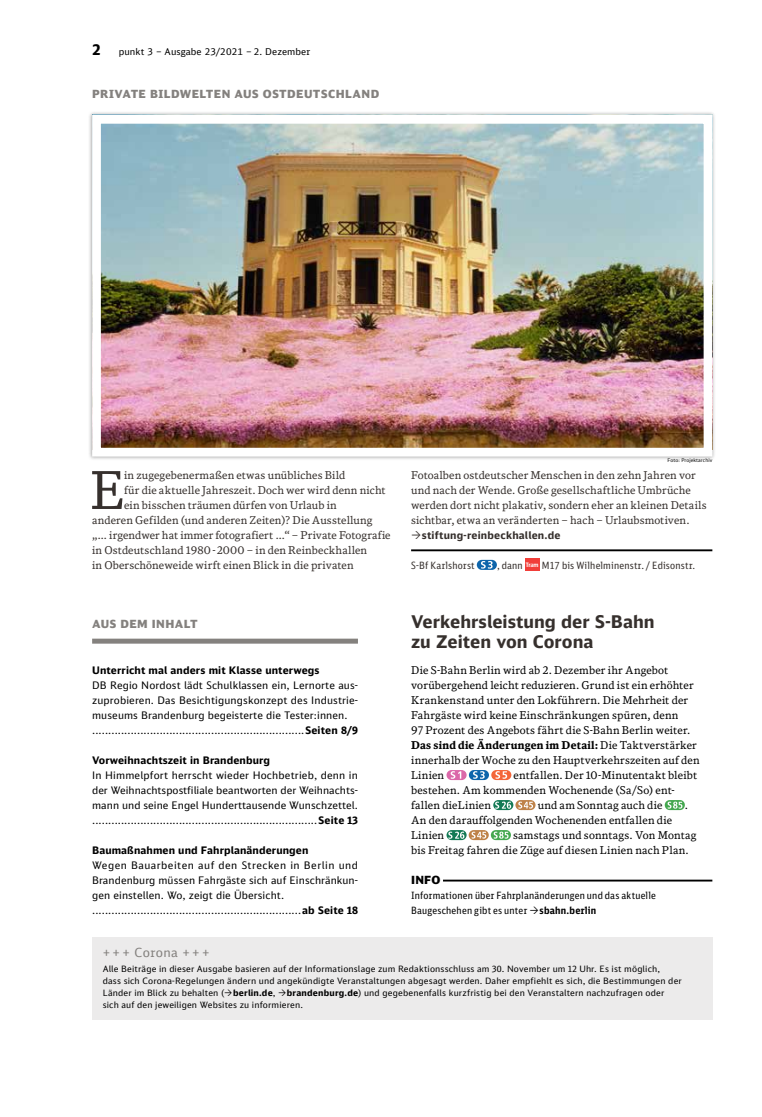
<style>
.page{position:relative;width:762px;height:1117px;background:#fff}
.page>*{position:absolute;margin:0;border:0;box-sizing:border-box;transform-origin:0 0}
.t1{font:51.88px "DB News";color:#36302d}
.t2{font:700 17.5px/19.4px "DB Sans Alternate";color:#36302d}
.t3{font:12.5px "DB Sans";letter-spacing:.03em;color:#84817e}
.t4{font:900 11.25px "DB Sans";letter-spacing:.04em;color:#84817e}
.t5{font:900 11.25px "DB Sans Alternate";letter-spacing:.04em;color:#84817e}
.t6{font:900 11.25px "DB Sans Alternate";color:#000}
.t7{font:10.75px/15px "DB News";letter-spacing:.02em;color:#000}
.t8{font:10.75px/15px "DB News";letter-spacing:.015em;color:#36302d}
.t9{font:10.38px/15px "DB Sans Alternate";letter-spacing:.01em;color:#000}
.t10{font:700 10.38px "DB Sans Alternate";letter-spacing:.015em;color:#36302d}
.t11{font:10px/15px "DB Sans Cond";letter-spacing:.025em;color:#000}
.t12{font:10px "DB Sans Cond";letter-spacing:.02em;color:#36302d}
.t13{font:9.38px "DB Sans";letter-spacing:.01em;color:#000}
.t14{font:8.75px/11.9px "DB Sans Alternate";letter-spacing:.015em;color:#000}
.t15{font:5px "DB Sans Alternate";letter-spacing:.01em;color:#000}
.s1{font-weight:700;font-size:15px}
.s2{font-weight:700}
</style>
<div class="page">
<hr style="left:411px;top:549px;width:301px;height:2px;background:#000">
<svg style="left:477px;top:559px;width:20px;height:10px"></svg>
<svg style="left:481px;top:561px;width:11px;height:7px"></svg>
<div style="left:525px;top:558px;width:15px;height:12px;background:#f13e39"></div>
<div style="left:92px;top:638px;width:266px;height:5px;background:#84817e"></div>
<div style="left:88px;top:111px;width:628px;height:349px;background:#000;opacity:.35"></div>
<img style="left:102px;top:125px;width:600px;height:321px">
<div style="left:92px;top:115px;width:620px;height:341px;border:9px solid #fff"></div>
<hr style="left:443px;top:879px;width:269px;height:2px;background:#000">
<svg style="left:446px;top:769px;width:21px;height:10px"></svg>
<svg style="left:451px;top:771px;width:10px;height:7px"></svg>
<svg style="left:469px;top:769px;width:20px;height:10px"></svg>
<svg style="left:473px;top:771px;width:12px;height:7px"></svg>
<svg style="left:491px;top:769px;width:20px;height:10px"></svg>
<svg style="left:495px;top:771px;width:12px;height:7px"></svg>
<svg style="left:493px;top:799px;width:20px;height:10px"></svg>
<svg style="left:495px;top:801px;width:16px;height:7px"></svg>
<svg style="left:515px;top:799px;width:20px;height:10px"></svg>
<svg style="left:518px;top:801px;width:15px;height:7px"></svg>
<svg style="left:665px;top:800px;width:20px;height:9px"></svg>
<svg style="left:446px;top:829px;width:21px;height:10px"></svg>
<svg style="left:448px;top:831px;width:16px;height:7px"></svg>
<svg style="left:471px;top:830px;width:40px;height:9px"></svg>
<div style="left:92px;top:936px;width:620px;height:83px;background:#ecebeb"></div>
<p class="t13" style="left:92px;top:46px;width:219px"><span class="s1">2</span> punkt 3 – Ausgabe 23/2021 – 2. Dezember</p>
<p class="t4" style="left:92px;top:86px;width:289px">PRIVATE BILDWELTEN AUS OSTDEUTSCHLAND</p>
<p class="t1" style="left:90px;top:457px;width:35px">E</p>
<p class="t8" style="left:124px;top:467px;width:223px">in zugegebenermaßen etwas unübliches Bild</p>
<p class="t8" style="left:124px;top:482px;width:263px">für die aktuelle Jahreszeit. Doch wer wird denn nicht</p>
<p class="t8" style="left:124px;top:497px;width:214px">ein bisschen träumen dürfen von Urlaub in</p>
<p class="t8" style="left:92px;top:512px;width:282px">anderen Gefilden (und anderen Zeiten)? Die Ausstellung</p>
<p class="t8" style="left:92px;top:527px;width:300px">„… irgendwer hat immer fotografiert …“ – Private Fotografie</p>
<p class="t8" style="left:92px;top:542px;width:277px">in Ostdeutschland 1980- 2000 – in den Reinbeckhallen</p>
<p class="t8" style="left:92px;top:557px;width:263px">in Oberschöneweide wirft einen Blick in die privaten</p>
<p class="t5" style="left:92px;top:616px;width:107px">AUS DEM INHALT</p>
<p class="t9" style="left:92px;top:662px;width:267px"><span class="s2">Unterricht mal anders mit Klasse unterwegs<br></span>DB Regio Nordost lädt Schulklassen ein, Lernorte aus&shy;zuprobieren. Das Besichtigungskonzept des Industrie&shy;museums Brandenburg begeisterte die Tester:innen. ..................................................................<span class="s2">Seiten 8/9</span></p>
<p class="t9" style="left:92px;top:752px;width:267px"><span class="s2">Vorweihnachtszeit in Brandenburg<br></span>In Himmelpfort herrscht wieder Hochbetrieb, denn in der Weihnachtspostfiliale beantworten der Weihnachts&shy;mann und seine Engel Hunderttausende Wunschzettel. ......................................................................<span class="s2">Seite 13</span></p>
<p class="t9" style="left:92px;top:842px;width:267px"><span class="s2">Baumaßnahmen und Fahrplanänderungen<br></span>Wegen Bauarbeiten auf den Strecken in Berlin und Brandenburg müssen Fahrgäste sich auf Einschränkun&shy;gen einstellen. Wo, zeigt die Übersicht. .................................................................<span class="s2">ab Seite 18</span></p>
<p class="t15" style="left:667px;top:456px;width:46px">Foto: Projektarchiv</p>
<p class="t8" style="left:411px;top:467px;width:297px">Fotoalben ostdeutscher Menschen in den zehn Jahren vor und nach der Wende. Große gesellschaftliche Umbrüche werden dort nicht plakativ, sondern eher an kleinen Details sichtbar, etwa an veränderten – hach – Urlaubsmotiven.</p>
<p class="t10" style="left:422px;top:528px;width:140px">stiftung-reinbeckhallen.de</p>
<p class="t12" style="left:411px;top:559px;width:65px">S-Bf Karlshorst</p>
<p class="t12" style="left:497px;top:559px;width:200px">, dann <sup>Tram</sup> M17 bis Wilhelminenstr. / Edisonstr.</p>
<p class="t2" style="left:411px;top:611px;width:245px">Verkehrsleistung der S-Bahn zu Zeiten von Corona</p>
<p class="t7" style="left:411px;top:662px;width:290px">Die S-Bahn Berlin wird ab 2. Dezember ihr Angebot vorübergehend leicht reduzieren. Grund ist ein erhöhter Krankenstand unter den Lokführern. Die Mehrheit der Fahrgäste wird keine Einschränkungen spüren, denn<br>97 Prozent des Angebots fährt die S-Bahn Berlin weiter.<br><span class="s2">Das sind die Änderungen im Detail:</span> Die Taktverstärker innerhalb der Woche zu den Hauptverkehrszeiten auf den Linien</p>
<p class="t7" style="left:411px;top:767px;width:288px;text-indent:103px">entfallen. Der 10-Minutentakt bleibt bestehen. Am kommenden Wochenende (Sa/So) ent&shy;fallen dieLinien</p>
<p class="t7" style="left:538px;top:797px;width:126px">und am Sonntag auch die</p>
<p class="t7" style="left:685px;top:797px;width:5px">.</p>
<p class="t7" style="left:411px;top:812px;width:262px">An den darauffolgenden Wochenenden entfallen die<br>Linien</p>
<p class="t7" style="left:411px;top:827px;width:287px;text-indent:102px">samstags und sonntags. Von Montag bis Freitag fahren die Züge auf diesen Linien nach Plan.</p>
<p class="t6" style="left:411px;top:872px;width:31px">INFO</p>
<p class="t11" style="left:411px;top:887px;width:246px">Informationen über Fahrplanänderungen und das aktuelle<br>Baugeschehen gibt es unter <span class="s2">sbahn.berlin</span></p>
<p class="t3" style="left:103px;top:944px;width:108px">+ + + Corona + + +</p>
<p class="t14" style="left:103px;top:962px;width:580px">Alle Beiträge in dieser Ausgabe basieren auf der Informationslage zum Redaktionsschluss am 30. November um 12 Uhr. Es ist möglich,<br>dass sich Corona-Regelungen ändern und angekündigte Veranstaltungen abgesagt werden. Daher empfiehlt es sich, die Bestimmungen der<br>Länder im Blick zu behalten ( <span class="s2">berlin.de</span>,</p>
<p class="t14" style="left:103px;top:986px;width:563px;text-indent:184px"><span class="s2">brandenburg.de</span>) und gegebenenfalls kurzfristig bei den Veranstaltern nachzufragen oder sich auf den jeweiligen Websites zu informieren.</p>
</div>
